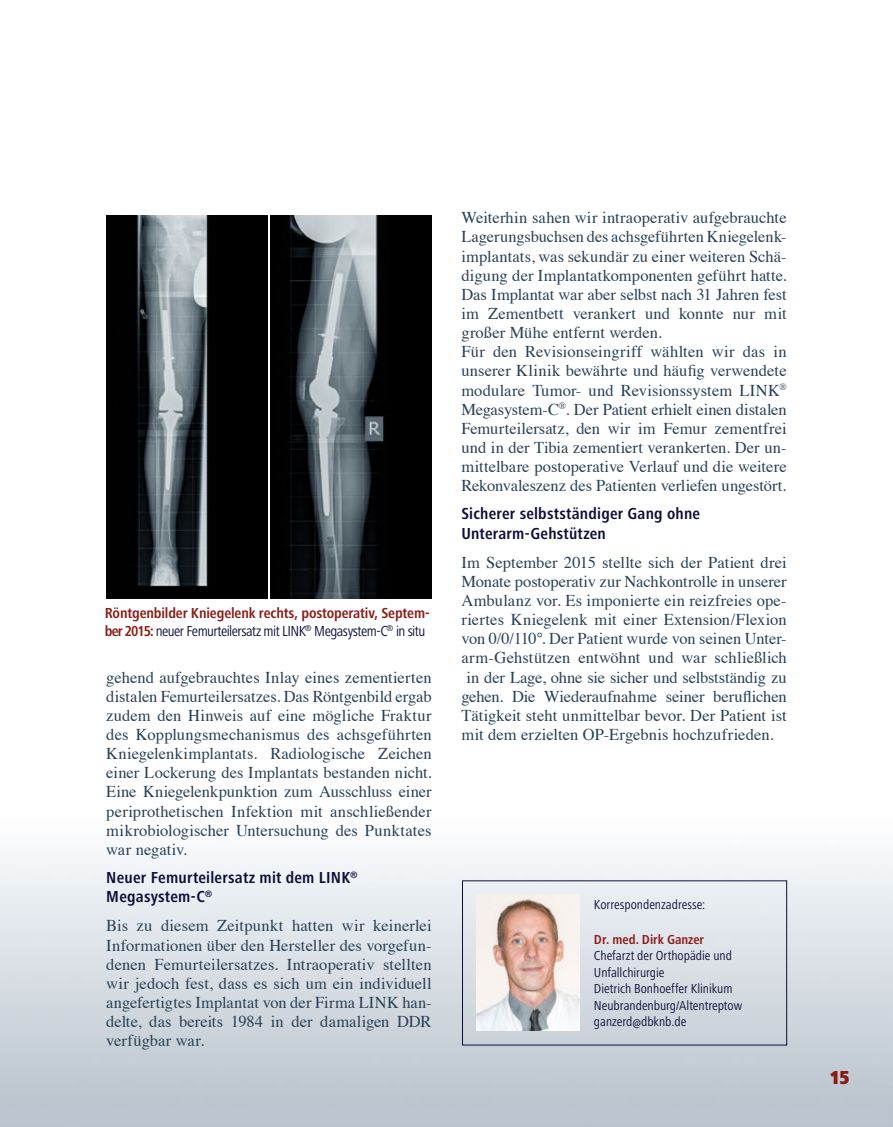
<style>
.page{position:relative;width:893px;height:1127px;background:#fff}
.page>*{position:absolute;margin:0;border:0;box-sizing:border-box;transform-origin:0 0}
.t1{font:900 condensed 19.5px "Frutiger Next LT";color:#891e19}
.t2{font:16.5px/19.2px "Times";color:#284155;text-align:justify}
.t3{font:700 condensed 16.5px/19px "Frutiger Next LT";letter-spacing:.015em;color:#0e0f38}
.t4{font:700 condensed 15px/18px "Frutiger Next LT";letter-spacing:-.01em;color:#891e19}
.t5{font:condensed 13.5px/16.5px "Frutiger Next LT";color:#0e0f38}
.t6{font:700 condensed 13.5px "Frutiger Next LT";color:#891e19}
.s1{font-weight:400;color:#0e0f38}
</style>
<div class="page">
<img style="left:0;top:215px;width:893px;height:912px">
<img style="left:476px;top:894px;width:104px;height:136px">
<img style="left:106px;top:215px;width:162px;height:383px">
<img style="left:271px;top:215px;width:161px;height:383px">
<div style="left:462px;top:880px;width:325px;height:165px;border:1px solid #0e0f38"></div>
<p class="t4" style="left:105px;top:604px;width:327px">Röntgenbilder Kniegelenk rechts, postoperativ, Septem&shy;ber 2015: <span class="s1">neuer Femurteilersatz mit LINK</span><sup>®</sup> <span class="s1">Megasystem-C</span><sup>®</sup> <span class="s1">in situ</span></p>
<p class="t2" style="left:106px;top:666px;width:327px">gehend aufgebrauchtes Inlay eines zementierten distalen Femurteilersatzes. Das Röntgenbild ergab zudem den Hinweis auf eine mögliche Fraktur des Kopplungsmechanismus des achsgeführten Kniegelenkimplantats. Radiologische Zeichen einer Lockerung des Implantats bestanden nicht.<br>Eine Kniegelenkpunktion zum Ausschluss einer periprothetischen Infektion mit anschließender mikrobiologischer Untersuchung des Punktates war negativ.</p>
<p class="t3" style="left:106px;top:868px;width:253px">Neuer Femurteilersatz mit dem LINK<sup>®<br></sup>Megasystem-C<sup>®</sup></p>
<p class="t2" style="left:106px;top:915px;width:327px">Bis zu diesem Zeitpunkt hatten wir keinerlei Informationen über den Hersteller des vorgefun&shy;denen Femurteilersatzes. Intraoperativ stellten wir jedoch fest, dass es sich um ein individuell angefertigtes Implantat von der Firma LINK han&shy;delte, das bereits 1984 in der damaligen DDR verfügbar war.</p>
<p class="t2" style="left:461px;top:207px;width:327px;text-align:left">Weiterhin sahen wir intraoperativ aufgebrauchte Lagerungsbuchsen des achsgeführten Kniegelenk&shy;implantats, was sekundär zu einer weiteren Schä&shy;digung der Implantatkomponenten geführt hatte.<br>Das Implantat war aber selbst nach 31 Jahren fest im Zementbett verankert und konnte nur mit großer Mühe entfernt werden.<br>Für den Revisionseingriff wählten wir das in unserer Klinik bewährte und häufig verwendete modulare Tumor- und Revisionssystem LINK<sup>® </sup>Megasystem-C<sup>®</sup>. Der Patient erhielt einen distalen Femurteilersatz, den wir im Femur zementfrei und in der Tibia zementiert verankerten. Der un&shy;mittelbare postoperative Verlauf und die weitere Rekonvaleszenz des Patienten verliefen ungestört.</p>
<p class="t3" style="left:461px;top:504px;width:240px">Sicherer selbstständiger Gang ohne<br>Unterarm-Gehstützen</p>
<p class="t2" style="left:461px;top:551px;width:327px">Im September 2015 stellte sich der Patient drei</p>
<p class="t2" style="left:461px;top:570px;width:327px">Monate postoperativ zur Nachkontrolle in unserer</p>
<p class="t2" style="left:461px;top:589px;width:327px">Ambulanz vor. Es imponierte ein reizfreies ope-</p>
<p class="t2" style="left:461px;top:609px;width:327px">riertes Kniegelenk mit einer Extension/Flexion</p>
<p class="t2" style="left:461px;top:628px;width:327px">von 0/0/110°. Der Patient wurde von seinen Unter-</p>
<p class="t2" style="left:461px;top:647px;width:327px">arm-Gehstützen entwöhnt und war schließlich</p>
<p class="t2" style="left:466px;top:666px;width:322px">in der Lage, ohne sie sicher und selbstständig zu</p>
<p class="t2" style="left:461px;top:685px;width:327px">gehen. Die Wiederaufnahme seiner beruflichen</p>
<p class="t2" style="left:461px;top:704px;width:327px">Tätigkeit steht unmittelbar bevor. Der Patient ist</p>
<p class="t2" style="left:461px;top:723px;width:314px">mit dem erzielten OP-Ergebnis hochzufrieden.</p>
<p class="t5" style="left:594px;top:896px;width:113px">Korrespondenzadresse:</p>
<p class="t6" style="left:594px;top:932px;width:112px">Dr. med. Dirk Ganzer</p>
<p class="t5" style="left:594px;top:947px;width:150px">Chefarzt der Orthopädie und<br>Unfallchirurgie<br>Dietrich Bonhoeffer Klinikum<br>Neubrandenburg/Altentreptow ganzerd@dbknb.de</p>
<p class="t1" style="left:830px;top:1067px;width:21px">15</p>
</div>
